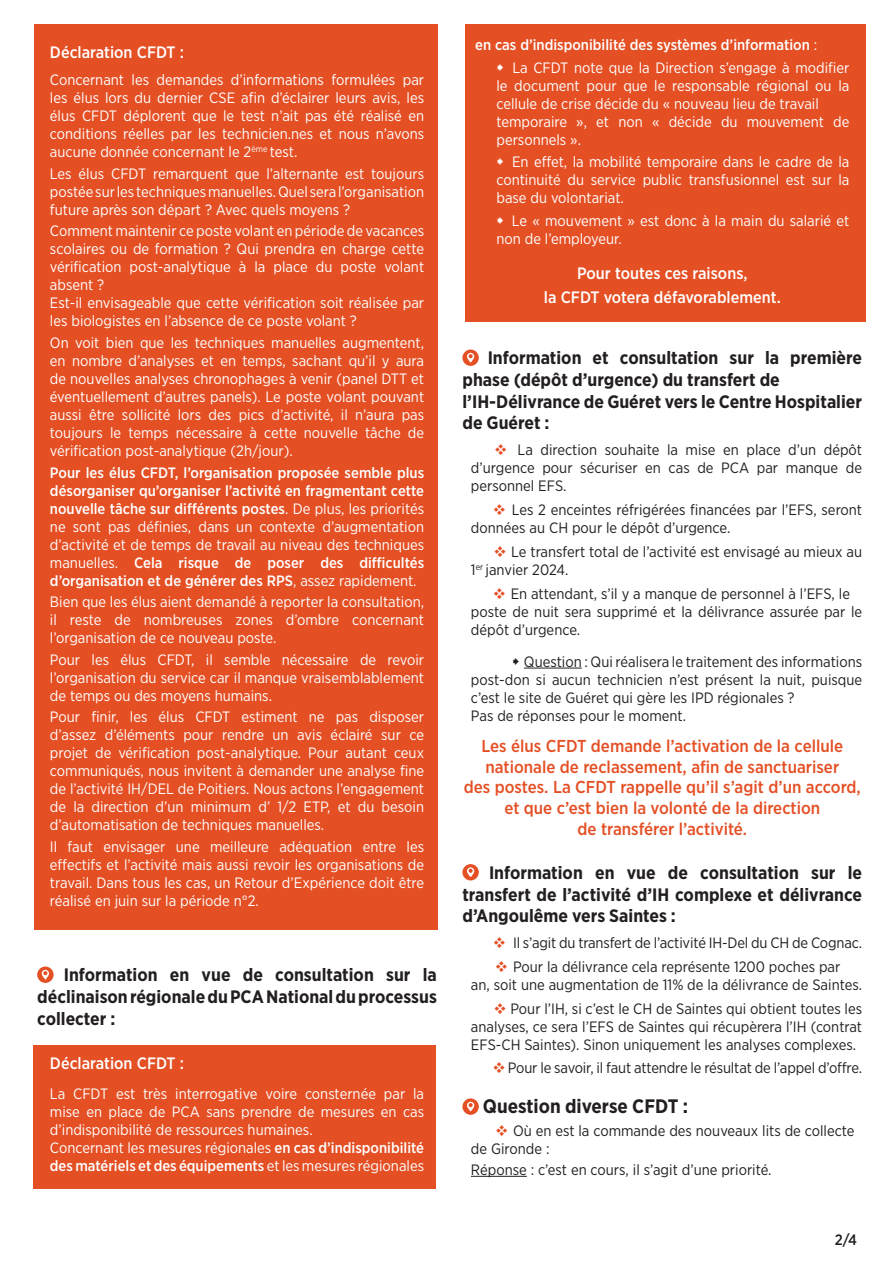
<style>
.page{position:relative;width:893px;height:1263px;background:#fff}
.page>*{position:absolute;margin:0;border:0;box-sizing:border-box;transform-origin:0 0}
.t1{font:700 19.5px "Gotham Narrow";color:#231f20}
.t2{font:700 18px/21.6px "Gotham Narrow";color:#231f20;text-align:justify}
.t3{font:500 17.25px/20.7px "Gotham Narrow";color:#e44f24;text-align:center}
.t4{font:500 16.5px/24px "Gotham Narrow";color:#fff;text-align:center}
.t5{font:15px/18px "Gotham Narrow";color:#fff;text-align:justify}
.t6{font:15px/18px "Gotham Narrow";color:#231f20}
.t7{font:500 15px/18px "Gotham Narrow";color:#fff;text-align:justify}
.t8{font:500 15px "Gotham Narrow";color:#231f20}
.s1{font-weight:400}
.s2{font-weight:500}
.s3{color:#e44f24}
</style>
<div class="page">
<div style="left:465px;top:24px;width:400px;height:297px;background:#e44f24"></div>
<div style="left:33px;top:1045px;width:403px;height:143px;background:#e44f24"></div>
<div style="left:34px;top:24px;width:404px;height:906px;background:#e44f24"></div>
<svg style="left:37px;top:966px;width:17px;height:17px"></svg>
<svg style="left:42px;top:970px;width:7px;height:10px"></svg>
<hr style="left:524px;top:668px;width:58px;height:1px;background:#231f20">
<hr style="left:471px;top:1176px;width:56px;height:1px;background:#231f20">
<svg style="left:462px;top:349px;width:17px;height:17px"></svg>
<svg style="left:467px;top:353px;width:7px;height:10px"></svg>
<div style="left:462px;top:864px;width:17px;height:16px;background:#e44f24;border-radius:50%"></div>
<svg style="left:467px;top:867px;width:7px;height:10px"></svg>
<svg style="left:462px;top:1098px;width:17px;height:17px"></svg>
<svg style="left:467px;top:1102px;width:7px;height:9px"></svg>
<p class="t4" style="left:50px;top:40px;width:136px">Déclaration CFDT :</p>
<p class="t5" style="left:50px;top:71px;width:376px">Concernant les demandes d’informations formulées par les élus lors du dernier CSE afin d’éclairer leurs avis, les élus CFDT déplorent que le test n’ait pas été réalisé en conditions réelles par les technicien.nes et nous n’avons aucune donnée concernant le 2<sup>ème</sup> test.</p>
<p class="t5" style="left:50px;top:164px;width:376px">Les élus CFDT remarquent que l’alternante est toujours postée sur les techniques manuelles. Quel sera l’organisation future après son départ ? Avec quels moyens ?</p>
<p class="t5" style="left:50px;top:222px;width:376px;text-align:left">Comment maintenir ce poste volant en période de vacances scolaires ou de formation ? Qui prendra en charge cette vérification post-analytique à la place du poste volant absent ?<br>Est-il envisageable que cette vérification soit réalisée par les biologistes en l’absence de ce poste volant ?</p>
<p class="t5" style="left:50px;top:333px;width:376px">On voit bien que les techniques manuelles augmentent, en nombre d’analyses et en temps, sachant qu’il y aura de nouvelles analyses chronophages à venir (panel DTT et éventuellement d’autres panels). Le poste volant pouvant aussi être sollicité lors des pics d’activité, il n’aura pas toujours le temps nécessaire à cette nouvelle tâche de vérification post-analytique (2h/jour).</p>
<p class="t7" style="left:50px;top:463px;width:376px">Pour les élus CFDT, l’organisation proposée semble plus désorganiser qu’organiser l’activité en fragmentant cette nouvelle tâche sur différents postes<span class="s1">. De plus, les priorités ne sont pas définies, dans un contexte d’augmentation d’activité et de temps de travail au niveau des techniques manuelles.</span> Cela risque de poser des difficultés d’organisation et de générer des RPS<span class="s1">, assez rapidement.</span></p>
<p class="t5" style="left:50px;top:593px;width:376px">Bien que les élus aient demandé à reporter la consultation, il reste de nombreuses zones d’ombre concernant l’organisation de ce nouveau poste.</p>
<p class="t5" style="left:50px;top:650px;width:376px">Pour les élus CFDT, il semble nécessaire de revoir l’organisation du service car il manque vraisemblablement de temps ou des moyens humains.</p>
<p class="t5" style="left:50px;top:708px;width:376px">Pour finir, les élus CFDT estiment ne pas disposer d’assez d’éléments pour rendre un avis éclairé sur ce projet de vérification post-analytique. Pour autant ceux communiqués, nous invitent à demander une analyse fine de l’activité IH/DEL de Poitiers. Nous actons l’engagement de la direction d’un minimum d’ 1/2 ETP, et du besoin d’automatisation de techniques manuelles.</p>
<p class="t5" style="left:50px;top:837px;width:376px">Il faut envisager une meilleure adéquation entre les effectifs et l’activité mais aussi revoir les organisations de travail. Dans tous les cas, un Retour d’Expérience doit être réalisé en juin sur la période n°2.</p>
<p class="t2" style="left:37px;top:964px;width:401px;text-indent:27px">Information en vue de consultation sur la déclinaison régionale du PCA National du processus collecter :</p>
<p class="t4" style="left:50px;top:1051px;width:136px">Déclaration CFDT :</p>
<p class="t5" style="left:50px;top:1085px;width:376px;text-align:left">La CFDT est très interrogative voire consternée par la mise en place de PCA sans prendre de mesures en cas d’indisponibilité de ressources humaines.<br>Concernant les mesures régionales <span class="s2">en cas d’indisponibilité des matériels et des équipements</span> et les mesures régionales</p>
<p class="t7" style="left:512px;top:34px;width:338px;line-height:22.5px;text-indent:-37px">en cas d’indisponibilité des systèmes d’information <span class="s1">:<br>La CFDT note que la Direction s’engage à modifier</span></p>
<p class="t5" style="left:496px;top:76px;width:354px;text-align:left">le document pour que le responsable régional ou la cellule de crise décide du « nouveau lieu de travail temporaire », et non « décide du mouvement de personnels ».</p>
<p class="t5" style="left:496px;top:153px;width:354px;text-indent:16px">En effet, la mobilité temporaire dans le cadre de la continuité du service public transfusionnel est sur la base du volontariat.</p>
<p class="t5" style="left:496px;top:211px;width:354px;text-indent:15px">Le « mouvement » est donc à la main du salarié et non de l’employeur.</p>
<p class="t4" style="left:544px;top:261px;width:238px">Pour toutes ces raisons,<br>la CFDT votera défavorablement.</p>
<p class="t2" style="left:462px;top:347px;width:401px;text-align:left;text-indent:25px">Information et consultation sur la première phase (dépôt d’urgence) du transfert de l’IH-Délivrance de Guéret vers le Centre Hospitalier de Guéret :</p>
<p class="t6" style="left:471px;top:441px;width:393px;text-align:justify;text-indent:23px"><span class="s3">❖</span> La direction souhaite la mise en place d’un dépôt d’urgence pour sécuriser en cas de PCA par manque de personnel EFS.</p>
<p class="t6" style="left:471px;top:501px;width:393px;text-indent:22px"><span class="s3">❖</span> Les 2 enceintes réfrigérées financées par l’EFS, seront données au CH pour le dépôt d’urgence.</p>
<p class="t6" style="left:471px;top:543px;width:393px;text-indent:22px"><span class="s3">❖</span> Le transfert total de l’activité est envisagé au mieux au<br>1<sup>er</sup> janvier 2024.</p>
<p class="t6" style="left:471px;top:585px;width:393px;text-indent:22px"><span class="s3">❖</span> En attendant, s’il y a manque de personnel à l’EFS, le poste de nuit sera supprimé et la délivrance assurée par le dépôt d’urgence.</p>
<p class="t6" style="left:471px;top:652px;width:393px;text-indent:53px">Question : Qui réalisera le traitement des informations post-don si aucun technicien n’est présent la nuit, puisque c’est le site de Guéret qui gère les IPD régionales ?<br>Pas de réponses pour le moment.</p>
<p class="t3" style="left:464px;top:735px;width:399px">Les élus CFDT demande l’activation de la cellule nationale de reclassement, afin de sanctuariser<br>des postes. La CFDT rappelle qu’il s’agit d’un accord, et que c’est bien la volonté de la direction<br>de transférer l’activité.</p>
<p class="t2" style="left:462px;top:862px;width:401px;text-indent:27px">Information en vue de consultation sur le transfert de l’activité d’IH complexe et délivrance d’Angoulême vers Saintes :</p>
<p class="t6" style="left:493px;top:934px;width:371px"><span class="s3">❖</span> Il s’agit du transfert de l’activité IH-Del du CH de Cognac.</p>
<p class="t6" style="left:471px;top:958px;width:393px;text-align:center"><span class="s3">❖</span> Pour la délivrance cela représente 1200 poches par<br>an, soit une augmentation de 11% de la délivrance de Saintes.</p>
<p class="t6" style="left:471px;top:1000px;width:393px;text-align:justify;text-indent:22px"><span class="s3">❖</span> Pour l’IH, si c’est le CH de Saintes qui obtient toutes les analyses, ce sera l’EFS de Saintes qui récupèrera l’IH (contrat EFS-CH Saintes). Sinon uniquement les analyses complexes.</p>
<p class="t6" style="left:492px;top:1058px;width:371px"><span class="s3">❖</span>Pour le savoir, il faut attendre le résultat de l’appel d’offre.</p>
<h1 class="t1" style="left:483px;top:1094px;width:207px">Question diverse CFDT :</h1>
<p class="t6" style="left:471px;top:1121px;width:385px;text-indent:24px"><span class="s3">❖</span> Où en est la commande des nouveaux lits de collecte de Gironde :</p>
<p class="t6" style="left:471px;top:1160px;width:302px">Réponse : c’est en cours, il s’agit d’une priorité.</p>
<p class="t8" style="left:835px;top:1230px;width:24px">2/4</p>
</div>
